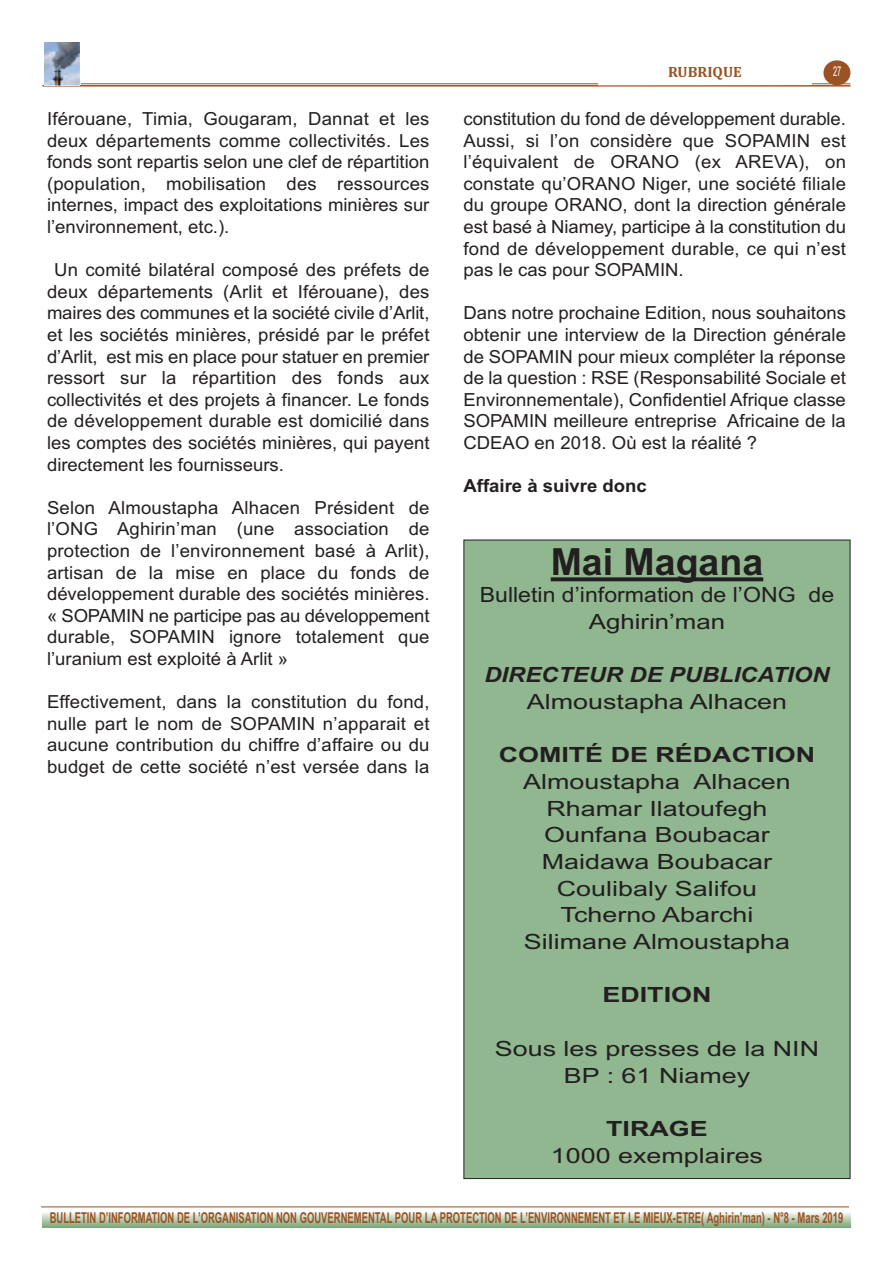
<style>
.page{position:relative;width:893px;height:1263px;background:#fff}
.page>*{position:absolute;margin:0;border:0;box-sizing:border-box;transform-origin:0 0}
.t1{font:700 37.5px "Arial";color:#231f20}
.t2{font:21px/26.7px "Arial";color:#231f20;text-align:center;scale:1.28 1}
.t3{font:21px/26.7px "Arial";color:#231f20;text-align:center;scale:1.1 1}
.t4{font:700 21px "Arial";color:#231f20;scale:1.28 1}
.t5{font:italic 700 21px "Arial";color:#231f20;scale:1.13 1}
.t6{font:18px/21.6px "Arial";color:#231f20;text-align:justify}
.t7{font:700 18px "Arial";color:#231f20}
.t8{font:700 15px "Arial";color:#9b5323;scale:.63 1}
.t9{font:700 15px "Cambria";color:#9b5323}
.t10{font:13.5px "Arial";color:#fff;scale:.55 1}
</style>
<div class="page">
<hr style="left:43px;top:84px;width:807px;height:1px;background:#9b5323">
<hr style="left:43px;top:85px;width:807px;height:2px;background:#9b5323">
<div style="left:823px;top:60px;width:27px;height:25px;background:#9b5323;border-radius:50%"></div>
<div style="left:598px;top:60px;width:214px;height:25px;background:#fff"></div>
<hr style="left:41px;top:1206px;width:808px;height:1px;background:#9b5323">
<svg style="left:43px;top:1213px;width:807px;height:14px;background:#b4cdb1"></svg>
<div style="left:43px;top:42px;width:38px;height:43px;background:#fff"></div>
<img style="left:44px;top:42px;width:36px;height:43px">
<div style="left:464px;top:540px;width:386px;height:638px;background:#90b78f"></div>
<svg style="left:551px;top:577px;width:212px;height:4px"></svg>
<p class="t6" style="left:47px;top:108px;width:384px">Iférouane, Timia, Gougaram, Dannat et les deux départements comme collectivités. Les fonds sont repartis selon une clef de répartition (population, mobilisation des ressources internes, impact des exploitations minières sur l’environnement, etc.).</p>
<p class="t6" style="left:47px;top:259px;width:384px;text-indent:7px">Un comité bilatéral composé des préfets de deux départements (Arlit et Iférouane), des maires des communes et la société civile d’Arlit, et les sociétés minières, présidé par le préfet d’Arlit, est mis en place pour statuer en premier ressort sur la répartition des fonds aux collectivités et des projets à financer. Le fonds de développement durable est domicilié dans les comptes des sociétés minières, qui payent directement les fournisseurs.</p>
<p class="t6" style="left:47px;top:497px;width:384px">Selon Almoustapha Alhacen Président de l’ONG Aghirin’man (une association de protection de l’environnement basé à Arlit), artisan de la mise en place du fonds de développement durable des sociétés minières. « SOPAMIN ne participe pas au développement durable, SOPAMIN ignore totalement que l’uranium est exploité à Arlit »</p>
<p class="t6" style="left:47px;top:691px;width:384px">Effectivement, dans la constitution du fond, nulle part le nom de SOPAMIN n’apparait et aucune contribution du chiffre d’affaire ou du budget de cette société n’est versée dans la</p>
<p class="t9" style="left:668px;top:63px;width:75px">RUBRIQUE</p>
<p class="t10" style="left:833px;top:64px;width:17px">27</p>
<p class="t6" style="left:463px;top:108px;width:384px">constitution du fond de développement durable.<br>Aussi, si l’on considère que SOPAMIN est l’équivalent de ORANO (ex AREVA), on constate qu’ORANO Niger, une société filiale du groupe ORANO, dont la direction générale est basé à Niamey, participe à la constitution du fond de développement durable, ce qui n’est pas le cas pour SOPAMIN.</p>
<p class="t6" style="left:463px;top:302px;width:384px">Dans notre prochaine Edition, nous souhaitons obtenir une interview de la Direction générale de SOPAMIN pour mieux compléter la réponse de la question : RSE (Responsabilité Sociale et Environnementale), Confidentiel Afrique classe SOPAMIN meilleure entreprise Africaine de la CDEAO en 2018. Où est la réalité ?</p>
<p class="t7" style="left:463px;top:475px;width:185px">Affaire à suivre donc</p>
<h1 class="t1" style="left:551px;top:540px;width:214px">Mai Magana</h1>
<p class="t3" style="left:480px;top:581px;width:324px">Bulletin d’information de l’ONG de<br>Aghirin’man</p>
<p class="t5" style="left:484px;top:662px;width:307px">DIRECTEUR DE PUBLICATION</p>
<p class="t2" style="left:527px;top:688px;width:205px">Almoustapha Alhacen</p>
<p class="t4" style="left:499px;top:743px;width:249px">COMITÉ DE RÉDACTION</p>
<p class="t2" style="left:523px;top:768px;width:210px">Almoustapha Alhacen<br>Rhamar Ilatoufegh<br>Ounfana Boubacar<br>Maidawa Boubacar<br>Coulibaly Salifou<br>Tcherno Abarchi<br>Silimane Almoustapha</p>
<p class="t4" style="left:602px;top:983px;width:87px">EDITION</p>
<p class="t2" style="left:495px;top:1035px;width:255px">Sous les presses de la NIN<br>BP : 61 Niamey</p>
<p class="t4" style="left:606px;top:1116px;width:81px">TIRAGE</p>
<p class="t2" style="left:551px;top:1142px;width:167px">1000 exemplaires</p>
<p class="t8" style="left:50px;top:1209px;width:1261px">BULLETIN D’INFORMATION DE L’ORGANISATION NON GOUVERNEMENTAL POUR LA PROTECTION DE L’ENVIRONNEMENT ET LE MIEUX-ETRE( Aghirin’man) - N°8 - Mars 2019</p>
</div>
